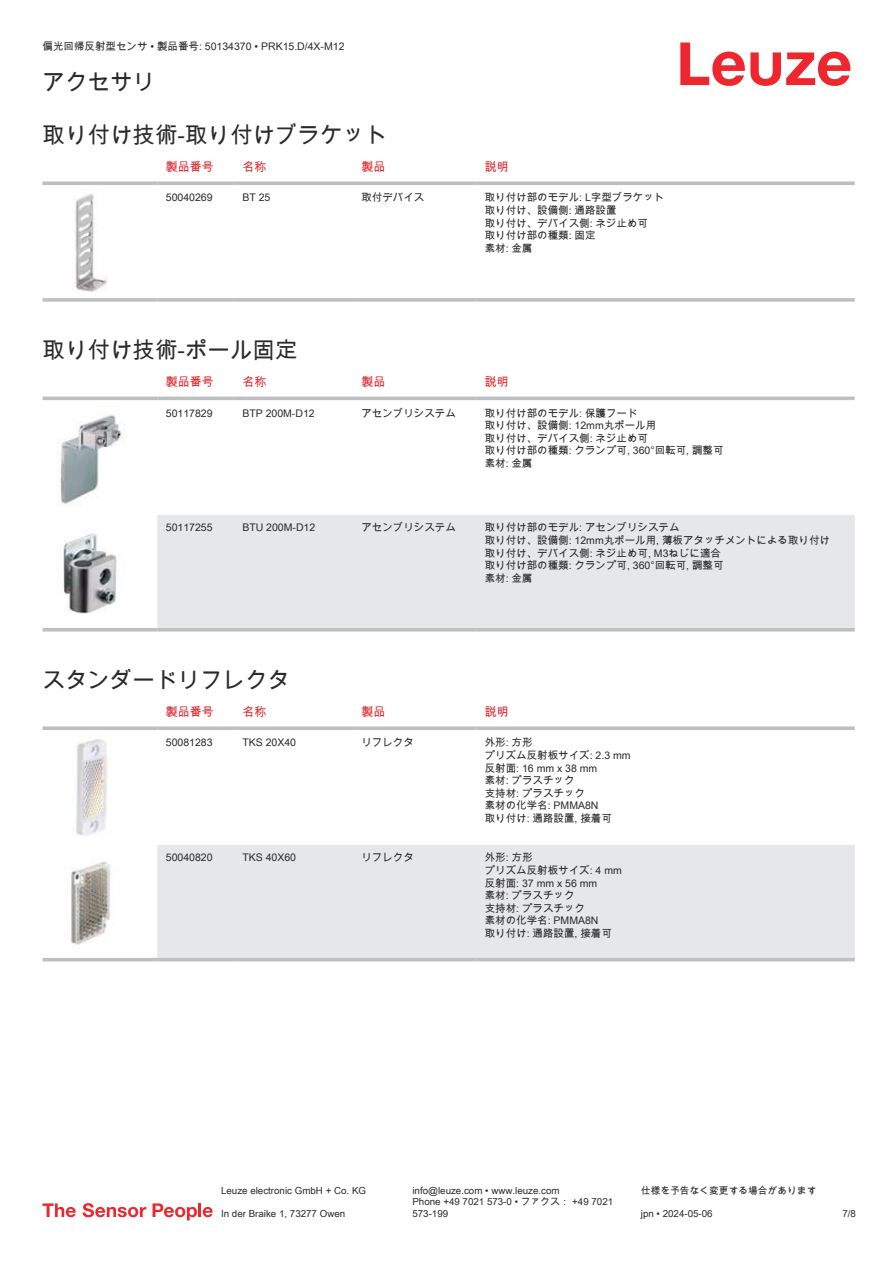
<style>
.page{position:relative;width:893px;height:1263px;background:#fff}
.page>*{position:absolute;margin:0;border:0;box-sizing:border-box;transform-origin:0 0}
.t1{font:22.5px "Arial Unicode MS";color:#2b292a}
.t2{font:12px "Arial Unicode MS";color:#db2a30}
.t3{font:10.5px/12.6px "Arial Unicode MS";color:#2b292a}
.t4{font:9.75px/11.7px "Arial Unicode MS";color:#2b292a}
</style>
<div class="page">
<svg style="left:680px;top:43px;width:170px;height:43px"></svg>
<svg style="left:43px;top:181px;width:114px;height:4px"></svg>
<svg style="left:157px;top:181px;width:77px;height:4px"></svg>
<svg style="left:234px;top:181px;width:119px;height:4px"></svg>
<svg style="left:353px;top:181px;width:123px;height:4px"></svg>
<svg style="left:476px;top:181px;width:379px;height:4px;background:#c4c6c8"></svg>
<svg style="left:43px;top:298px;width:114px;height:4px"></svg>
<svg style="left:157px;top:298px;width:77px;height:4px"></svg>
<svg style="left:234px;top:298px;width:119px;height:4px"></svg>
<svg style="left:353px;top:298px;width:123px;height:4px"></svg>
<svg style="left:476px;top:298px;width:379px;height:4px;background:#c3c5c7"></svg>
<img style="left:75px;top:194px;width:32px;height:98px">
<svg style="left:43px;top:396px;width:812px;height:236px"></svg>
<div style="left:157px;top:515px;width:698px;height:113px;background:#e6e7e9"></div>
<hr style="left:43px;top:397px;width:114px;height:3px;background:#bdbfc1">
<hr style="left:157px;top:397px;width:77px;height:3px;background:#bdbfc1">
<hr style="left:234px;top:397px;width:119px;height:3px;background:#bdbfc1">
<hr style="left:353px;top:397px;width:123px;height:3px;background:#bdbfc1">
<hr style="left:476px;top:397px;width:379px;height:3px;background:#bdbfc1">
<hr style="left:43px;top:628px;width:114px;height:3px;background:#bdbfc1">
<hr style="left:157px;top:628px;width:77px;height:3px;background:#bdbfc1">
<hr style="left:234px;top:628px;width:119px;height:3px;background:#bdbfc1">
<hr style="left:353px;top:628px;width:123px;height:3px;background:#bdbfc1">
<hr style="left:476px;top:628px;width:379px;height:3px;background:#bdbfc1">
<img style="left:49px;top:404px;width:85px;height:107px">
<img style="left:47px;top:519px;width:89px;height:106px">
<div style="left:157px;top:845px;width:698px;height:113px;background:#e6e7e9"></div>
<svg style="left:43px;top:726px;width:114px;height:4px"></svg>
<svg style="left:157px;top:726px;width:77px;height:4px"></svg>
<svg style="left:234px;top:726px;width:119px;height:4px"></svg>
<svg style="left:353px;top:726px;width:123px;height:4px"></svg>
<svg style="left:476px;top:726px;width:379px;height:4px;background:#c4c6c8"></svg>
<hr style="left:43px;top:958px;width:114px;height:3px;background:#bdbfc1">
<hr style="left:157px;top:958px;width:77px;height:3px;background:#bdbfc1">
<hr style="left:234px;top:958px;width:119px;height:3px;background:#bdbfc1">
<hr style="left:353px;top:958px;width:123px;height:3px;background:#bdbfc1">
<hr style="left:476px;top:958px;width:379px;height:3px;background:#bdbfc1">
<img style="left:73px;top:739px;width:34px;height:97px">
<img style="left:70px;top:861px;width:41px;height:84px">
<svg style="left:43px;top:1203px;width:33px;height:14px"></svg>
<svg style="left:83px;top:1203px;width:63px;height:14px"></svg>
<svg style="left:153px;top:1203px;width:44px;height:17px"></svg>
<hr style="left:198px;top:1203px;width:3px;height:14px;background:#ed272d">
<svg style="left:203px;top:1207px;width:10px;height:10px"></svg>
<p class="t3" style="left:43px;top:40px;width:304px">偏光回帰反射型センサ • 製品番号: 50134370 • PRK15.D/4X-M12</p>
<h1 class="t1" style="left:43px;top:66px;width:114px">アクセサリ</h1>
<h1 class="t1" style="left:43px;top:119px;width:346px">取り付け技術-取り付けブラケット</h1>
<p class="t2" style="left:166px;top:158px;width:49px">製品番号</p>
<p class="t2" style="left:242px;top:158px;width:25px">名称</p>
<p class="t2" style="left:361px;top:158px;width:25px">製品</p>
<p class="t2" style="left:485px;top:158px;width:25px">説明</p>
<p class="t3" style="left:166px;top:191px;width:48px">50040269</p>
<p class="t3" style="left:242px;top:191px;width:30px">BT 25</p>
<p class="t3" style="left:361px;top:191px;width:64px">取付デバイス</p>
<p class="t3" style="left:485px;top:191px;width:181px">取り付け部のモデル: L字型ブラケット取り付け、設備側: 通路設置<br>取り付け、デバイス側: ネジ止め可<br>取り付け部の種類: 固定<br>素材: 金属</p>
<h1 class="t1" style="left:43px;top:334px;width:256px">取り付け技術-ポール固定</h1>
<p class="t2" style="left:166px;top:373px;width:49px">製品番号</p>
<p class="t2" style="left:242px;top:373px;width:25px">名称</p>
<p class="t2" style="left:361px;top:373px;width:25px">製品</p>
<p class="t2" style="left:485px;top:373px;width:25px">説明</p>
<p class="t3" style="left:166px;top:406px;width:48px">50117829</p>
<p class="t3" style="left:242px;top:406px;width:74px">BTP 200M-D12</p>
<p class="t3" style="left:361px;top:406px;width:96px">アセンブリシステム</p>
<p class="t3" style="left:485px;top:406px;width:240px">取り付け部のモデル: 保護フード<br>取り付け、設備側: 12mm丸ポール用<br>取り付け、デバイス側: ネジ止め可<br>取り付け部の種類: クランプ可, 360°回転可, 調整可素材: 金属</p>
<p class="t3" style="left:166px;top:521px;width:48px">50117255</p>
<p class="t3" style="left:242px;top:521px;width:74px">BTU 200M-D12</p>
<p class="t3" style="left:361px;top:521px;width:96px">アセンブリシステム</p>
<p class="t3" style="left:485px;top:521px;width:347px">取り付け部のモデル: アセンブリシステム<br>取り付け、設備側: 12mm丸ポール用, 薄板アタッチメントによる取り付け取り付け、デバイス側: ネジ止め可, M3ねじに適合<br>取り付け部の種類: クランプ可, 360°回転可, 調整可<br>素材: 金属</p>
<h1 class="t1" style="left:43px;top:664px;width:249px">スタンダードリフレクタ</h1>
<p class="t2" style="left:166px;top:703px;width:49px">製品番号</p>
<p class="t2" style="left:242px;top:703px;width:25px">名称</p>
<p class="t2" style="left:361px;top:703px;width:25px">製品</p>
<p class="t2" style="left:485px;top:703px;width:25px">説明</p>
<p class="t3" style="left:166px;top:736px;width:48px">50081283</p>
<p class="t3" style="left:242px;top:736px;width:55px">TKS 20X40</p>
<p class="t3" style="left:361px;top:736px;width:54px">リフレクタ</p>
<p class="t3" style="left:485px;top:736px;width:147px">外形: 方形<br>プリズム反射板サイズ: 2.3 mm反射面: 16 mm x 38 mm<br>素材: プラスチック<br>支持材: プラスチック<br>素材の化学名: PMMA8N<br>取り付け: 通路設置, 接着可</p>
<p class="t3" style="left:166px;top:851px;width:48px">50040820</p>
<p class="t3" style="left:242px;top:851px;width:55px">TKS 40X60</p>
<p class="t3" style="left:361px;top:851px;width:54px">リフレクタ</p>
<p class="t3" style="left:485px;top:851px;width:139px">外形: 方形<br>プリズム反射板サイズ: 4 mm反射面: 37 mm x 56 mm<br>素材: プラスチック<br>支持材: プラスチック<br>素材の化学名: PMMA8N<br>取り付け: 通路設置, 接着可</p>
<p class="t4" style="left:221px;top:1184px;width:146px">Leuze electronic GmbH + Co. KG</p>
<p class="t4" style="left:412px;top:1184px;width:149px">info@leuze.com • www.leuze.com</p>
<p class="t4" style="left:641px;top:1184px;width:177px">仕様を予告なく変更する場合があります</p>
<p class="t4" style="left:221px;top:1207px;width:126px">In der Braike 1, 73277 Owen</p>
<p class="t4" style="left:412px;top:1196px;width:202px">Phone +49 7021 573-0 • ファクス： +49 7021<br>573-199</p>
<p class="t4" style="left:641px;top:1207px;width:73px">jpn • 2024-05-06</p>
<p class="t4" style="left:842px;top:1207px;width:15px">7/8</p>
</div>
